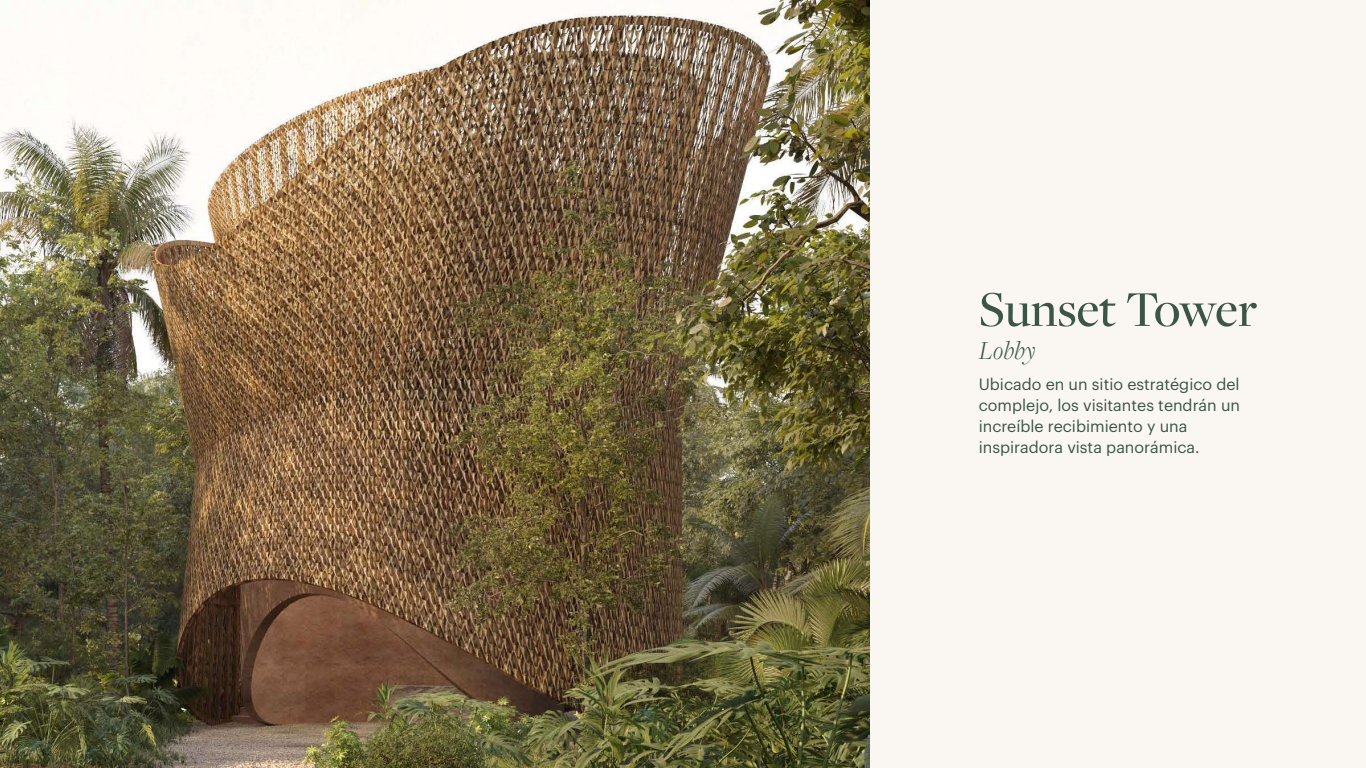
<style>
.page{position:relative;width:1366px;height:768px;background:#fff}
.page>*{position:absolute;margin:0;border:0;box-sizing:border-box;transform-origin:0 0}
.t1{font:500 52px "Freight Disp Pro";color:#3b5547}
.t2{font:italic 300 27px "Freight Disp Pro";letter-spacing:-.005em;color:#3b5547}
.t3{font:16px/21px "Graphik";color:#3b5547}
</style>
<div class="page">
<div style="left:0;top:0;width:1365px;height:768px;background:#faf7f3"></div>
<img style="left:0;top:0;width:869px;height:768px">
<h1 class="t1" style="left:978px;top:275px;width:280px">Sunset Tower</h1>
<h2 class="t2" style="left:978px;top:333px;width:59px">Lobby</h2>
<p class="t3" style="left:978px;top:372px;width:263px">Ubicado en un sitio estratégico del complejo, los visitantes tendrán un increíble recibimiento y una inspiradora vista panorámica.</p>
</div>
